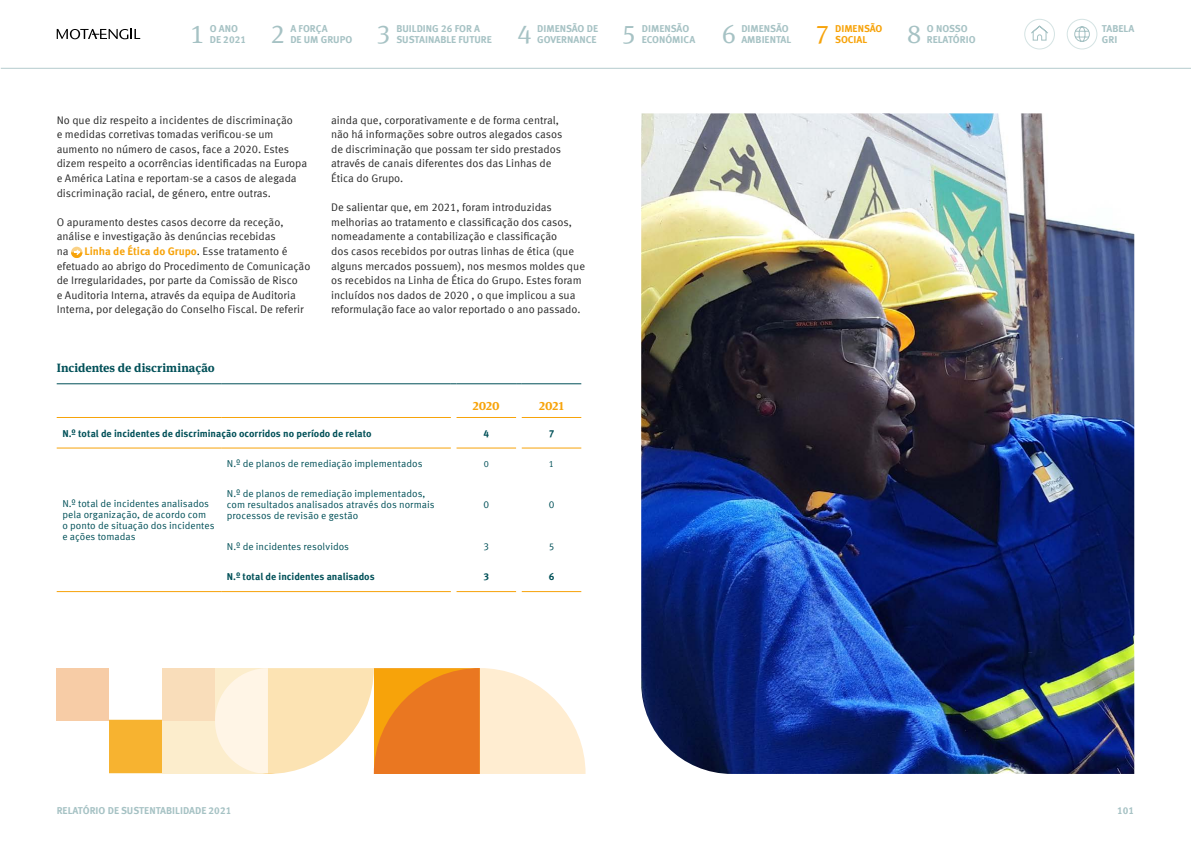
<style>
.page{position:relative;width:1191px;height:842px;background:#fff}
.page>*{position:absolute;margin:0;border:0;box-sizing:border-box;transform-origin:0 0}
.t1{font:26px "Meta Serif Tf";color:#a6c2c4}
.t2{font:26px "Meta Serif Tf";color:#f7a30a}
.t3{font:700 12px "Meta Serif Pro";letter-spacing:.005em;color:#005058}
.t4{font:700 12px "Meta Serif Pro";letter-spacing:-.005em;color:#f7a30a}
.t5{font:11px/14.6px "Meta Offc Norm";color:#282828}
.t6{font:700 11px "Meta Offc";color:#f7a30a}
.t7{font:10px/11px "Meta Offc Norm";color:#005058}
.t8{font:700 10px/11px "Meta Offc";color:#a6c2c4}
.t9{font:700 10px "Meta Offc";color:#005058}
.t10{font:700 10px/11px "Meta Offc";color:#f7a30a}
.t11{font:9px "Meta Offc Norm";color:#005058}
.s1{font-family:"Meta Offc Norm";font-weight:400;color:#282828}
</style>
<div class="page">
<svg style="left:57px;top:29px;width:83px;height:10px"></svg>
<div style="left:1024px;top:19px;width:31px;height:30px;border:1px solid #d4e3e3;border-radius:50%"></div>
<svg style="left:1031px;top:25px;width:17px;height:16px"></svg>
<div style="left:1066px;top:19px;width:31px;height:30px;border:1px solid #d4e3e3;border-radius:50%"></div>
<svg style="left:1074px;top:26px;width:16px;height:16px"></svg>
<hr style="left:1px;top:68px;width:1190px;height:1px;background:#005058">
<div style="left:71px;top:247px;width:11px;height:11px;background:#fad185;border-radius:50%"></div>
<svg style="left:71px;top:250px;width:11px;height:8px"></svg>
<hr style="left:456px;top:417px;width:60px;height:1px;background:#f7a30a">
<hr style="left:522px;top:417px;width:59px;height:1px;background:#f7a30a">
<hr style="left:456px;top:591px;width:60px;height:1px;background:#f7a30a">
<hr style="left:522px;top:591px;width:59px;height:1px;background:#f7a30a">
<hr style="left:57px;top:383px;width:164px;height:1px;background:#005058">
<hr style="left:221px;top:383px;width:230px;height:1px;background:#005058">
<hr style="left:456px;top:383px;width:60px;height:1px;background:#005058">
<hr style="left:522px;top:383px;width:59px;height:1px;background:#005058">
<hr style="left:57px;top:417px;width:164px;height:1px;background:#f7a30a">
<hr style="left:221px;top:417px;width:230px;height:1px;background:#f7a30a">
<hr style="left:57px;top:591px;width:164px;height:1px;background:#f7a30a">
<hr style="left:221px;top:591px;width:230px;height:1px;background:#f7a30a">
<hr style="left:57px;top:448px;width:164px;height:1px;background:#f7a30a">
<hr style="left:221px;top:448px;width:230px;height:1px;background:#f7a30a">
<hr style="left:456px;top:448px;width:60px;height:1px;background:#f7a30a">
<hr style="left:522px;top:448px;width:59px;height:1px;background:#f7a30a">
<img style="left:641px;top:113px;width:493px;height:661px">
<div style="left:109px;top:720px;width:159px;height:54px;background:#fcedcc"></div>
<svg style="left:215px;top:668px;width:370px;height:106px;background:#f9ce9e"></svg>
<div style="left:56px;top:668px;width:53px;height:52px;background:#f7cca6"></div>
<div style="left:162px;top:668px;width:53px;height:52px;background:#f9ddba"></div>
<div style="left:109px;top:720px;width:53px;height:53px;background:#f7b330"></div>
<p class="t8" style="left:210px;top:23px;width:38px">O ANO<br>DE 2021</p>
<h1 class="t2" style="left:815px;top:19px;width:16px">7</h1>
<p class="t10" style="left:835px;top:23px;width:49px">DIMENSÃO<br>SOCIAL</p>
<h1 class="t1" style="left:270px;top:19px;width:16px">2</h1>
<p class="t8" style="left:290px;top:23px;width:64px">A FORÇA<br>DE UM GRUPO</p>
<h1 class="t1" style="left:622px;top:19px;width:16px">5</h1>
<p class="t8" style="left:642px;top:23px;width:55px">DIMENSÃO<br>ECONÓMICA</p>
<h1 class="t1" style="left:721px;top:19px;width:16px">6</h1>
<p class="t8" style="left:741px;top:23px;width:51px">DIMENSÃO<br>AMBIENTAL</p>
<h1 class="t1" style="left:907px;top:19px;width:16px">8</h1>
<p class="t8" style="left:927px;top:23px;width:42px">O NOSSO</p>
<p class="t8" style="left:396px;top:23px;width:97px">BUILDING 26 FOR A<br>SUSTAINABLE FUTURE</p>
<h1 class="t1" style="left:517px;top:19px;width:16px">4</h1>
<p class="t8" style="left:537px;top:23px;width:62px">DIMENSÃO DE</p>
<h1 class="t1" style="left:376px;top:19px;width:16px">3</h1>
<p class="t8" style="left:927px;top:34px;width:50px">RELATÓRIO</p>
<h1 class="t1" style="left:190px;top:19px;width:16px">1</h1>
<p class="t8" style="left:537px;top:34px;width:61px">GOVERNANCE</p>
<p class="t5" style="left:57px;top:113px;width:252px">No que diz respeito a incidentes de discriminação<br>e medidas corretivas tomadas verificou-se um aumento no número de casos, face a 2020. Estes dizem respeito a ocorrências identificadas na Europa e América Latina e reportam-se a casos de alegada discriminação racial, de género, entre outras.</p>
<p class="t5" style="left:57px;top:215px;width:228px">O apuramento destes casos decorre da receção, análise e investigação às denúncias recebidas na</p>
<p class="t6" style="left:84px;top:245px;width:204px">Linha de Ética do Grupo<span class="s1">. Esse tratamento é</span></p>
<p class="t5" style="left:57px;top:259px;width:255px">efetuado ao abrigo do Procedimento de Comunicação de Irregularidades, por parte da Comissão de Risco<br>e Auditoria Interna, através da equipa de Auditoria Interna, por delegação do Conselho Fiscal. De referir</p>
<p class="t3" style="left:57px;top:359px;width:159px">Incidentes de discriminação</p>
<p class="t5" style="left:331px;top:113px;width:233px">ainda que, corporativamente e de forma central, não há informações sobre outros alegados casos de discriminação que possam ter sido prestados através de canais diferentes dos das Linhas de Ética do Grupo.</p>
<p class="t5" style="left:331px;top:200px;width:255px">De salientar que, em 2021, foram introduzidas melhorias ao tratamento e classificação dos casos, nomeadamente a contabilização e classificação<br>dos casos recebidos por outras linhas de ética (que alguns mercados possuem), nos mesmos moldes que os recebidos na Linha de Ética do Grupo. Estes foram incluídos nos dados de 2020 , o que implicou a sua reformulação face ao valor reportado o ano passado.</p>
<p class="t4" style="left:473px;top:396px;width:28px">2020</p>
<p class="t4" style="left:539px;top:396px;width:26px">2021</p>
<p class="t9" style="left:62px;top:427px;width:311px">N.º total de incidentes de discriminação ocorridos no período de relato</p>
<p class="t9" style="left:483px;top:427px;width:7px">4</p>
<p class="t9" style="left:548px;top:427px;width:7px">7</p>
<p class="t7" style="left:62px;top:498px;width:154px">N.º total de incidentes analisados pela organização, de acordo com<br>o ponto de situação dos incidentes e ações tomadas</p>
<p class="t7" style="left:227px;top:458px;width:197px">N.º de planos de remediação implementados</p>
<p class="t11" style="left:484px;top:458px;width:7px">0</p>
<p class="t11" style="left:549px;top:458px;width:7px">1</p>
<p class="t7" style="left:227px;top:489px;width:209px">N.º de planos de remediação implementados, com resultados analisados através dos normais processos de revisão e gestão</p>
<p class="t7" style="left:483px;top:500px;width:7px">0</p>
<p class="t7" style="left:548px;top:500px;width:7px">0</p>
<p class="t7" style="left:227px;top:541px;width:124px">N.º de incidentes resolvidos</p>
<p class="t7" style="left:483px;top:541px;width:7px">3</p>
<p class="t7" style="left:548px;top:541px;width:7px">5</p>
<p class="t9" style="left:227px;top:571px;width:149px">N.º total de incidentes analisados</p>
<p class="t9" style="left:483px;top:571px;width:7px">3</p>
<p class="t9" style="left:548px;top:571px;width:7px">6</p>
<p class="t8" style="left:1102px;top:23px;width:34px">TABELA<br>GRI</p>
<p class="t8" style="left:57px;top:805px;width:176px">RELATÓRIO DE SUSTENTABILIDADE 2021</p>
<p class="t8" style="left:1117px;top:805px;width:19px">101</p>
</div>
